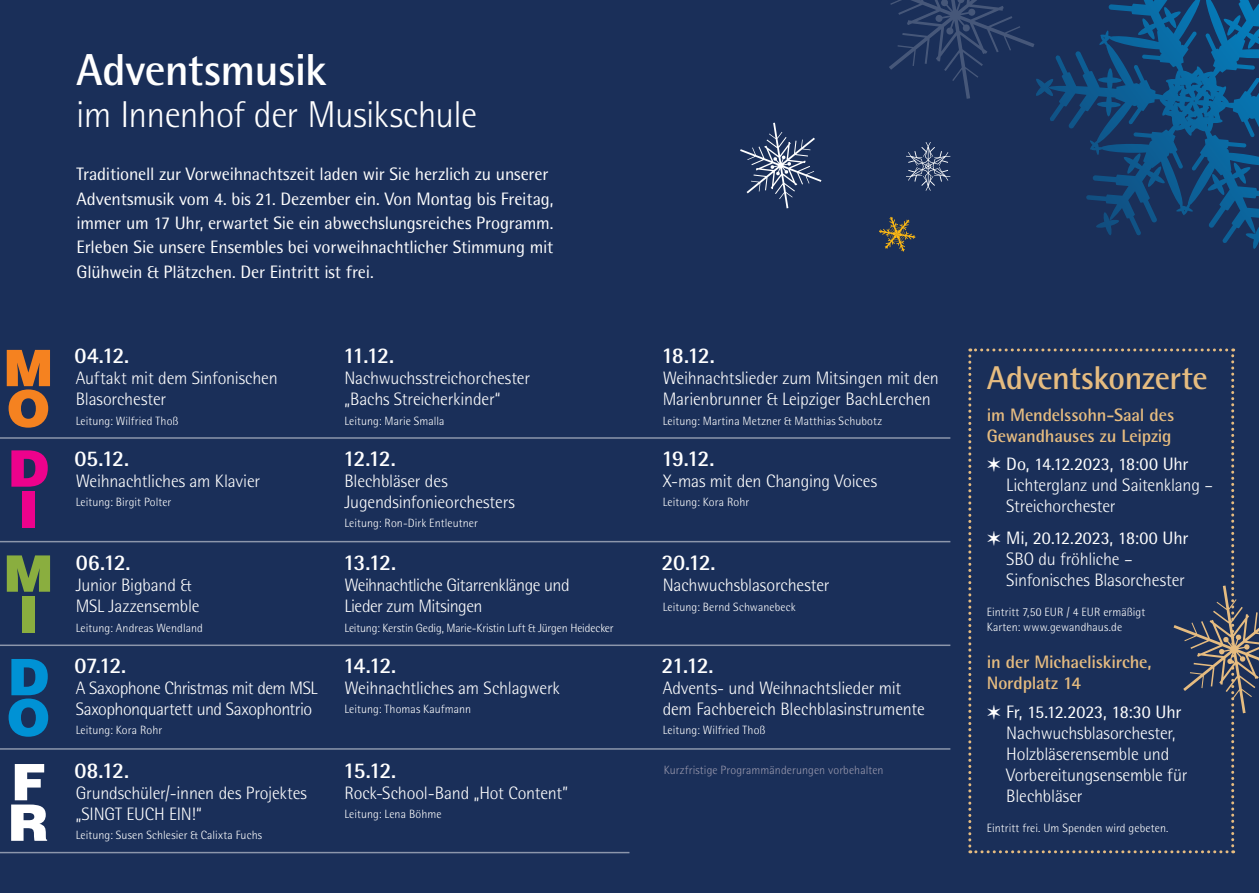
<style>
.page{position:relative;width:1259px;height:893px;background:#1a2f59}
.page>*{position:absolute;margin:0;border:0;box-sizing:border-box;transform-origin:0 0}
.t1{font:900 50.4px/40.5px "Helvetica LT Pro";color:#f58220;scale:1.04 1}
.t2{font:900 50.4px/40.5px "Helvetica LT Pro";color:#ed028c;scale:1.04 1}
.t3{font:900 50.4px/40.5px "Helvetica LT Pro";color:#8aae3f;scale:1.04 1}
.t4{font:900 50.4px/40.5px "Helvetica LT Pro";color:#0092d5;scale:1.04 1}
.t5{font:900 50.4px/40.5px "Helvetica LT Pro";color:#fff;scale:1.04 1}
.t6{font:700 44.85px "Rotis Semi Sans Std";letter-spacing:-.02em;color:#fff}
.t7{font:300 37.35px "Rotis Semi Sans Std";letter-spacing:-.02em;color:#fff}
.t8{font:700 33px "Rotis Semi Sans Std";letter-spacing:-.01em;color:#e6bc80}
.t9{font:700 22.5px "Rotis Semi Sans Std";letter-spacing:-.08em;color:#fff}
.t10{font:300 18px/21px "Rotis Semi Sans Std";letter-spacing:-.01em;color:#fff}
.t11{font:18px/24.3px "Rotis Semi Sans Std";letter-spacing:-.01em;color:#fff}
.t12{font:300 18px/21px "Rotis Semi Sans Std";letter-spacing:-.03em;color:#fff}
.t13{font:700 18px/21px "Rotis Semi Sans Std";letter-spacing:-.01em;color:#e6bc80}
.t14{font:300 12px/15px "Rotis Semi Sans Std";letter-spacing:.005em;color:#fff}
.t15{font:300 12px "Rotis Semi Sans Std";letter-spacing:.01em;color:#9998ad}
</style>
<div class="page">
<hr style="left:0;top:437px;width:950px;height:2px;background:#fff">
<hr style="left:0;top:541px;width:950px;height:1px;background:#fff">
<hr style="left:0;top:644px;width:950px;height:2px;background:#fff">
<hr style="left:0;top:748px;width:950px;height:2px;background:#fff">
<hr style="left:0;top:852px;width:629px;height:1px;background:#fff">
<svg style="left:740px;top:123px;width:81px;height:85px"></svg>
<svg style="left:1050px;top:0;width:209px;height:243px"></svg>
<svg style="left:1245px;top:226px;width:14px;height:23px"></svg>
<svg style="left:1095px;top:212px;width:24px;height:24px"></svg>
<svg style="left:889px;top:0;width:165px;height:99px"></svg>
<svg style="left:906px;top:142px;width:44px;height:49px"></svg>
<svg style="left:879px;top:217px;width:36px;height:34px"></svg>
<svg style="left:968px;top:348px;width:291px;height:505px"></svg>
<h2 class="t6" style="left:76px;top:43px;width:252px">Adventsmusik</h2>
<h3 class="t7" style="left:76px;top:93px;width:402px">im Innenhof der Musikschule</h3>
<p class="t11" style="left:77px;top:162px;width:478px">Traditionell zur Vorweihnachtszeit laden wir Sie herzlich zu unserer Adventsmusik vom 4. bis 21. Dezember ein. Von Montag bis Freitag, immer um 17 Uhr, erwartet Sie ein abwechslungsreiches Programm.<br>Erleben Sie unsere Ensembles bei vorweihnachtlicher Stimmung mit Glühwein &amp; Plätzchen. Der Eintritt ist frei.</p>
<h1 class="t1" style="left:4px;top:348px;width:49px">M<br>O</h1>
<h1 class="t2" style="left:8px;top:448px;width:41px">D<br>I</h1>
<h1 class="t3" style="left:4px;top:553px;width:49px">M<br>I</h1>
<h1 class="t4" style="left:7px;top:657px;width:44px">D<br>O</h1>
<h1 class="t5" style="left:8px;top:762px;width:41px">F<br>R</h1>
<p class="t9" style="left:74px;top:342px;width:56px">04.12.</p>
<p class="t10" style="left:76px;top:368px;width:203px">Auftakt mit dem Sinfonischen<br>Blasorchester</p>
<p class="t14" style="left:76px;top:413px;width:104px">Leitung: Wilfried Thoß</p>
<p class="t9" style="left:74px;top:444px;width:56px">05.12.</p>
<p class="t10" style="left:76px;top:470px;width:186px">Weihnachtliches am Klavier</p>
<p class="t14" style="left:76px;top:495px;width:97px">Leitung: Birgit Polter</p>
<p class="t9" style="left:76px;top:549px;width:56px">06.12.</p>
<p class="t10" style="left:76px;top:575px;width:125px">Junior Bigband &amp;<br>MSL Jazzensemble</p>
<p class="t14" style="left:76px;top:620px;width:129px">Leitung: Andreas Wendland</p>
<p class="t9" style="left:74px;top:651px;width:53px">07.12.</p>
<p class="t12" style="left:76px;top:677px;width:243px">A Saxophone Christmas mit dem MSL<br>Saxophonquartett und Saxophontrio</p>
<p class="t14" style="left:76px;top:723px;width:88px">Leitung: Kora Rohr</p>
<p class="t9" style="left:74px;top:756px;width:56px">08.12.</p>
<p class="t10" style="left:76px;top:782px;width:233px">Grundschüler/-innen des Projektes „SINGT EUCH EIN!“</p>
<p class="t14" style="left:76px;top:828px;width:188px">Leitung: Susen Schlesier &amp; Calixta Fuchs</p>
<p class="t9" style="left:343px;top:342px;width:52px">11.12.</p>
<p class="t10" style="left:344px;top:368px;width:187px">Nachwuchsstreichorchester „Bachs Streicherkinder“</p>
<p class="t14" style="left:344px;top:413px;width:102px">Leitung: Marie Smalla</p>
<p class="t9" style="left:343px;top:444px;width:54px">12.12.</p>
<p class="t10" style="left:344px;top:470px;width:172px">Blechbläser des<br>Jugendsinfonieorchesters</p>
<p class="t14" style="left:344px;top:516px;width:135px">Leitung: Ron-Dirk Entleutner</p>
<p class="t9" style="left:343px;top:549px;width:54px">13.12.</p>
<p class="t12" style="left:344px;top:575px;width:227px">Weihnachtliche Gitarrenklänge und<br>Lieder zum Mitsingen</p>
<p class="t14" style="left:344px;top:620px;width:271px">Leitung: Kerstin Gedig, Marie-Kristin Luft &amp; Jürgen Heidecker</p>
<p class="t9" style="left:343px;top:651px;width:55px">14.12.</p>
<p class="t10" style="left:344px;top:677px;width:217px">Weihnachtliches am Schlagwerk</p>
<p class="t14" style="left:344px;top:702px;width:128px">Leitung: Thomas Kaufmann</p>
<p class="t9" style="left:343px;top:756px;width:55px">15.12.</p>
<p class="t10" style="left:344px;top:782px;width:225px">Rock-School-Band „Hot Content”</p>
<p class="t14" style="left:344px;top:807px;width:99px">Leitung: Lena Böhme</p>
<p class="t9" style="left:661px;top:342px;width:55px">18.12.</p>
<p class="t10" style="left:662px;top:368px;width:278px">Weihnachtslieder zum Mitsingen mit den<br>Marienbrunner &amp; Leipziger BachLerchen</p>
<p class="t14" style="left:662px;top:413px;width:221px">Leitung: Martina Metzner &amp; Matthias Schubotz</p>
<p class="t9" style="left:661px;top:444px;width:55px">19.12.</p>
<p class="t10" style="left:662px;top:470px;width:216px">X-mas mit den Changing Voices</p>
<p class="t14" style="left:662px;top:495px;width:88px">Leitung: Kora Rohr</p>
<p class="t9" style="left:661px;top:549px;width:56px">20.12.</p>
<p class="t10" style="left:662px;top:575px;width:168px">Nachwuchsblasorchester</p>
<p class="t14" style="left:662px;top:599px;width:135px">Leitung: Bernd Schwanebeck</p>
<p class="t9" style="left:661px;top:651px;width:54px">21.12.</p>
<p class="t10" style="left:662px;top:677px;width:264px">Advents- und Weihnachtslieder mit dem Fachbereich Blechblasinstrumente</p>
<p class="t14" style="left:662px;top:723px;width:104px">Leitung: Wilfried Thoß</p>
<p class="t15" style="left:663px;top:763px;width:221px">Kurzfristige Programmänderungen vorbehalten</p>
<h3 class="t8" style="left:986px;top:358px;width:223px">Adventskonzerte</h3>
<p class="t13" style="left:986px;top:404px;width:189px">im Mendelssohn-Saal des<br>Gewandhauses zu Leipzig</p>
<p class="t11" style="left:1006px;top:452px;width:184px">Do, 14.12.2023, 18:00 Uhr</p>
<p class="t10" style="left:1006px;top:475px;width:208px">Lichterglanz und Saitenklang –<br>Streichorchester</p>
<p class="t11" style="left:1006px;top:526px;width:184px">Mi, 20.12.2023, 18:00 Uhr</p>
<p class="t10" style="left:1006px;top:548px;width:180px">SBO du fröhliche –<br>Sinfonisches Blasorchester</p>
<p class="t14" style="left:986px;top:604px;width:160px">Eintritt 7,50 EUR / 4 EUR ermäßigt<br>Karten: www.gewandhaus.de</p>
<p class="t13" style="left:986px;top:651px;width:166px">in der Michaeliskirche,<br>Nordplatz 14</p>
<p class="t11" style="left:1006px;top:700px;width:177px">Fr, 15.12.2023, 18:30 Uhr</p>
<p class="t10" style="left:1006px;top:722px;width:182px">Nachwuchsblasorchester,<br>Holzbläserensemble und<br>Vorbereitungsensemble für<br>Blechbläser</p>
<p class="t14" style="left:986px;top:820px;width:183px">Eintritt frei. Um Spenden wird gebeten.</p>
</div>
